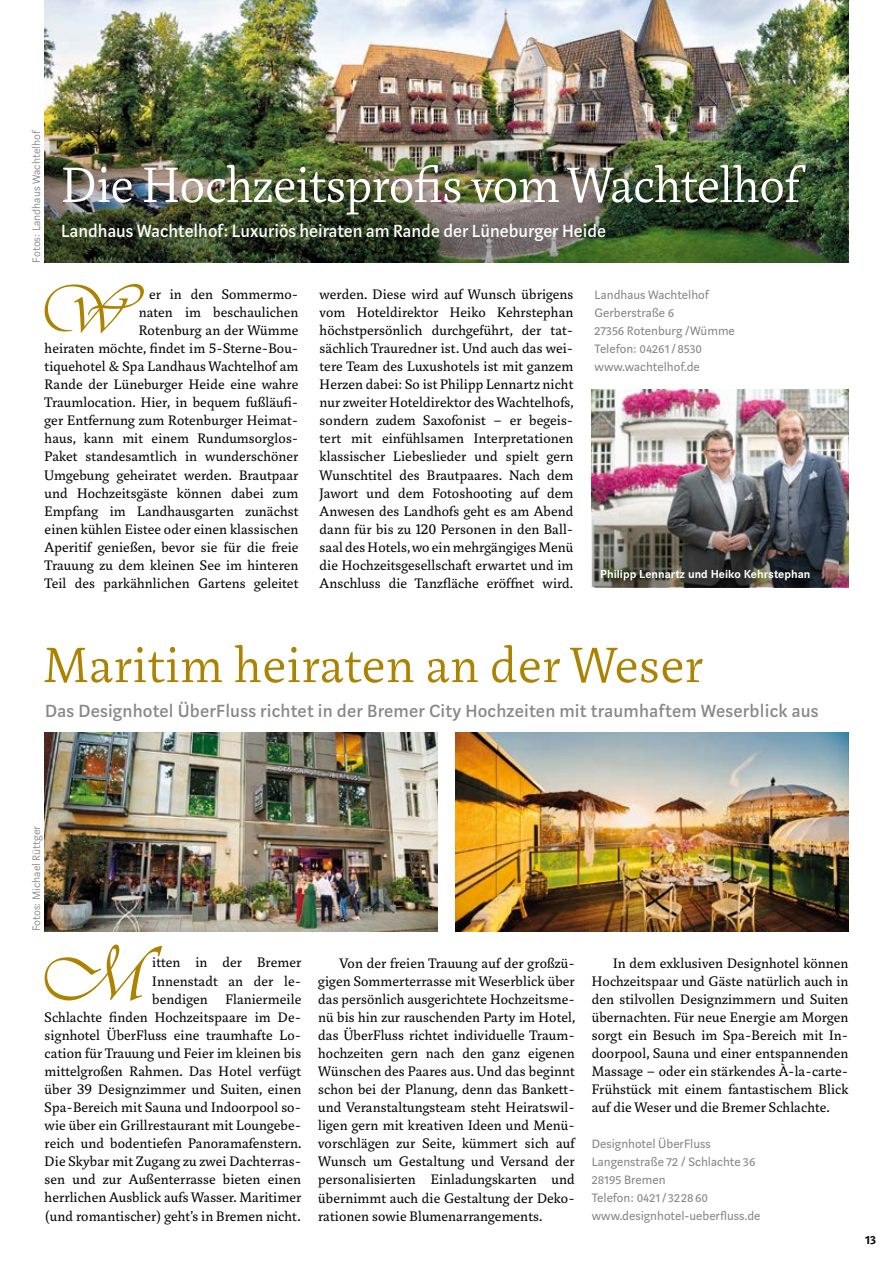
<style>
.page{position:relative;width:893px;height:1263px;background:#fff}
.page>*{position:absolute;margin:0;border:0;box-sizing:border-box;transform-origin:0 0}
.t1{font:80.55px "Vivaldii";color:#ac8200}
.t2{font:70.2px "Vivaldii";color:#ac8200}
.t3{font:300 54px "Marat";letter-spacing:-.01em;color:#fff}
.t4{font:300 54px "Marat";letter-spacing:.01em;color:#ac8200}
.t5{font:500 19.5px "Marat Sans";letter-spacing:.01em;color:#878787}
.t6{font:500 19.5px "Marat Sans";color:#fff}
.t7{font:15px/18.1px "Marat";letter-spacing:.01em;color:#000;text-align:justify}
.t8{font:13.5px/18.1px "Marat Sans";color:#878787}
.t9{font:600 13.5px "Marat Sans";color:#000}
.t10{font:300 12px "Marat Sans";color:#878787}
.t11{font:700 12px "Corporate S";color:#fff}
</style>
<div class="page">
<img style="left:592px;top:389px;width:256px;height:199px">
<img style="left:45px;top:0;width:803px;height:119px">
<img style="left:45px;top:732px;width:393px;height:199px">
<img style="left:455px;top:732px;width:393px;height:199px">
<img style="left:45px;top:119px;width:803px;height:144px">
<img style="left:592px;top:497px;width:256px;height:90px">
<p class="t10" style="left:30px;top:263px;width:134px;rotate:-90deg">Fotos: Landhaus Wachtelhof</p>
<h3 class="t3" style="left:61px;top:156px;width:740px">Die Hochzeitsprofis vom Wachtelhof</h3>
<h3 class="t6" style="left:61px;top:221px;width:546px">Landhaus Wachtelhof: Luxuriös heiraten am Rande der Lüneburger Heide</h3>
<h2 class="t2" style="left:37px;top:268px;width:98px">W</h2>
<p class="t7" style="left:45px;top:285px;width:255px;text-align:right">er in den Sommermo-<br>naten im beschaulichen<br>Rotenburg an der Wümme<br>heiraten möchte, findet im 5-Sterne-Bou&shy;tiquehotel &amp; Spa Landhaus Wachtelhof am Rande der Lüneburger Heide eine wahre Traumlocation. Hier, in bequem fußläufi&shy;ger Entfernung zum Rotenburger Heimat&shy;haus, kann mit einem Rundumsorglos-Paket standesamtlich in wunderschöner Umgebung geheiratet werden. Brautpaar und Hochzeitsgäste können dabei zum Empfang im Landhausgarten zunächst einen kühlen Eistee oder einen klassischen Aperitif genießen, bevor sie für die freie Trauung zu dem kleinen See im hinteren Teil des parkähnlichen Gartens geleitet</p>
<p class="t7" style="left:320px;top:285px;width:256px">werden. Diese wird auf Wunsch übrigens vom Hoteldirektor Heiko Kehrstephan höchstpersönlich durchgeführt, der tat&shy;sächlich Trauredner ist. Und auch das wei&shy;tere Team des Luxushotels ist mit ganzem Herzen dabei: So ist Philipp Lennartz nicht nur zweiter Hoteldirektor des Wachtelhofs, sondern zudem Saxofonist – er begeis&shy;tert mit einfühlsamen Interpretationen klassischer Liebeslieder und spielt gern Wunschtitel des Brautpaares. Nach dem Jawort und dem Fotoshooting auf dem Anwesen des Landhofs geht es am Abend dann für bis zu 120 Personen in den Ball&shy;saal des Hotels, wo ein mehrgängiges Menü die Hochzeitsgesellschaft erwartet und im Anschluss die Tanzfläche eröffnet wird.</p>
<p class="t8" style="left:595px;top:286px;width:142px">Landhaus Wachtelhof<br>Gerberstraße 6<br>27356 Rotenburg /Wümme<br>Telefon: 04261 / 8530 www.wachtelhof.de</p>
<p class="t11" style="left:600px;top:564px;width:212px">Philipp Lennartz und Heiko Kehrstephan</p>
<h3 class="t4" style="left:43px;top:636px;width:661px">Maritim heiraten an der Weser</h3>
<h3 class="t5" style="left:45px;top:701px;width:775px">Das Designhotel ÜberFluss richtet in der Bremer City Hochzeiten mit traumhaftem Weserblick aus</h3>
<p class="t10" style="left:30px;top:931px;width:107px;rotate:-90deg">Fotos: Michael Rüttger</p>
<h1 class="t1" style="left:38px;top:928px;width:111px">M</h1>
<p class="t7" style="left:45px;top:954px;width:259px;text-align:right">itten in der Bremer<br>Innenstadt an der le-<br>bendigen Flaniermeile<br>Schlachte finden Hochzeitspaare im De&shy;signhotel ÜberFluss eine traumhafte Lo&shy;cation für Trauung und Feier im kleinen bis mittelgroßen Rahmen. Das Hotel verfügt über 39 Designzimmer und Suiten, einen Spa-Bereich mit Sauna und Indoorpool so&shy;wie über ein Grillrestaurant mit Loungebe&shy;reich und bodentiefen Panoramafenstern.<br>Die Skybar mit Zugang zu zwei Dachterras&shy;sen und zur Außenterrasse bieten einen herrlichen Ausblick aufs Wasser. Maritimer (und romantischer) geht’s in Bremen nicht.</p>
<p class="t7" style="left:318px;top:954px;width:258px;text-indent:21px">Von der freien Trauung auf der großzü&shy;gigen Sommerterrasse mit Weserblick über das persönlich ausgerichtete Hochzeitsme&shy;nü bis hin zur rauschenden Party im Hotel, das ÜberFluss richtet individuelle Traum&shy;hochzeiten gern nach den ganz eigenen Wünschen des Paares aus. Und das beginnt schon bei der Planung, denn das Bankett&shy;und Veranstaltungsteam steht Heiratswil&shy;ligen gern mit kreativen Ideen und Menü&shy;vorschlägen zur Seite, kümmert sich auf Wunsch um Gestaltung und Versand der personalisierten Einladungskarten und übernimmt auch die Gestaltung der Deko&shy;rationen sowie Blumenarrangements.</p>
<p class="t7" style="left:592px;top:954px;width:258px;text-indent:21px">In dem exklusiven Designhotel können Hochzeitspaar und Gäste natürlich auch in den stilvollen Designzimmern und Suiten übernachten. Für neue Energie am Morgen sorgt ein Besuch im Spa-Bereich mit In&shy;doorpool, Sauna und einer entspannenden Massage – oder ein stärkendes À-la-carte-Frühstück mit einem fantastischem Blick auf die Weser und die Bremer Schlachte.</p>
<p class="t8" style="left:592px;top:1135px;width:170px">Designhotel ÜberFluss<br>Langenstraße 72 / Schlachte 36<br>28195 Bremen<br>Telefon: 0421 / 32 28 60 www.designhotel-ueberfluss.de</p>
<p class="t9" style="left:865px;top:1232px;width:13px">13</p>
</div>
